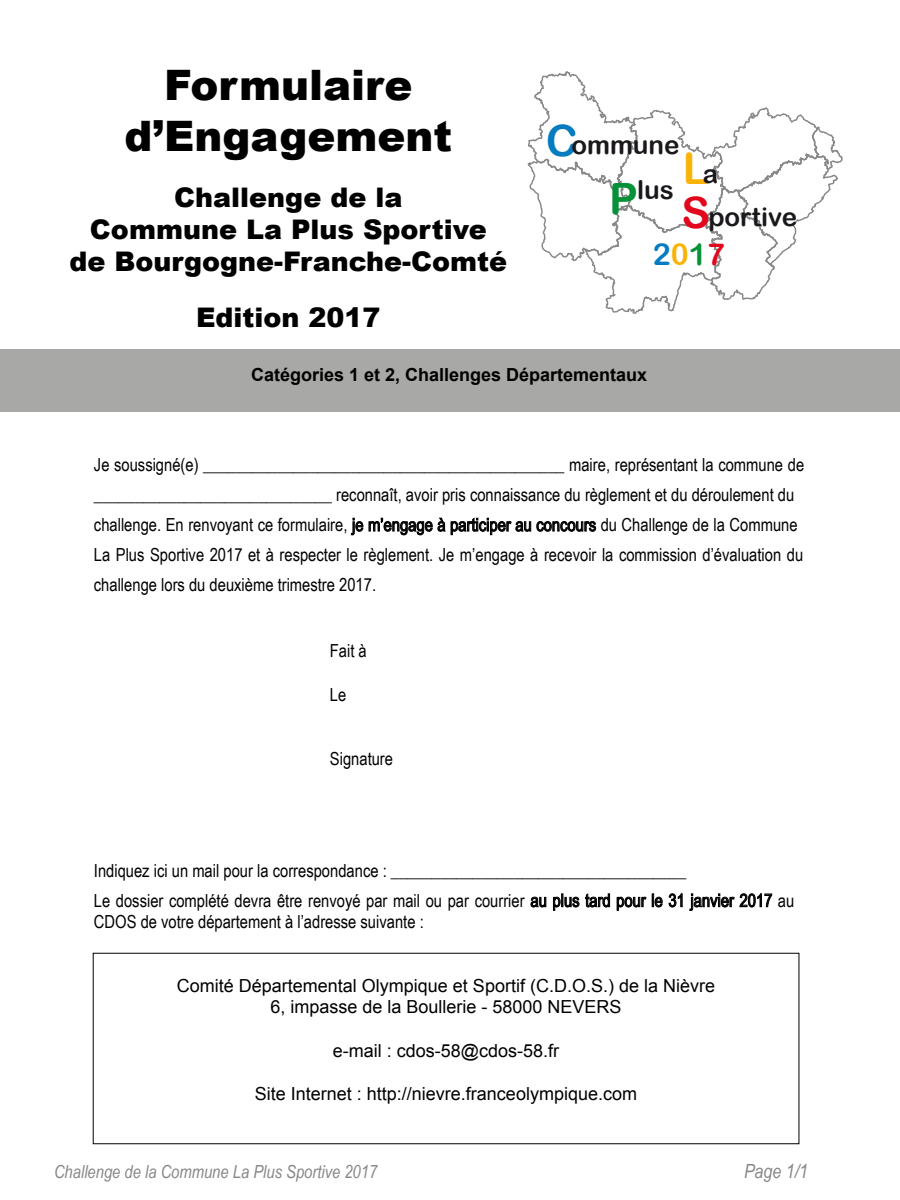
<style>
.page{position:relative;width:900px;height:1200px;background:#fff}
.page>*{position:absolute;margin:0;border:0;box-sizing:border-box;transform-origin:0 0}
.t1{font:43.2px "Arial Rounded MT Bold";color:#f9b308}
.t2{font:900 42px/50.4px "Arial";color:#000;text-align:center}
.t3{font:30.3px "Arial Rounded MT Bold";color:#047cbf}
.t4{font:900 27px/32.4px "Arial";color:#000;text-align:center}
.t5{font:25.95px/26.8px "Arial Rounded MT Bold";color:#1b181c}
.t6{font:italic 19.5px "Arial Narrow";color:#878787}
.t7{font:18px/30px "Arial Narrow";color:#000}
.t8{font:18px/21.6px "Arial";color:#000;text-align:center}
.t9{font:700 18px "Arial";color:#000}
.t10{font:italic 18px "Arial Narrow";color:#878787}
.s1{font-size:43.2px;color:#047cbf}
.s2{font-size:25.95px;color:#1b181c}
.s3{font-size:43.2px;color:#e2071c}
.s4{color:#f9b308}
.s5{color:#069139}
.s6{color:#e2071c}
</style>
<div class="page">
<div style="left:1px;top:349px;width:899px;height:63px;background:#a8a8a7"></div>
<svg style="left:351px;top:517px;width:245px;height:19px"></svg>
<svg style="left:530px;top:896px;width:17px;height:12px"></svg>
<svg style="left:553px;top:893px;width:57px;height:18px"></svg>
<svg style="left:616px;top:893px;width:67px;height:18px"></svg>
<svg style="left:689px;top:893px;width:83px;height:18px"></svg>
<svg style="left:527px;top:71px;width:316px;height:243px"></svg>
<h2 class="t2" style="left:125px;top:59px;width:329px">Formulaire d’Engagement</h2>
<h3 class="t4" style="left:69px;top:180px;width:439px">Challenge de la<br>Commune La Plus Sportive de Bourgogne-Franche-Comté</h3>
<h3 class="t4" style="left:196px;top:300px;width:186px">Edition 2017</h3>
<h3 class="t5" style="left:546px;top:131px;width:135px"><span class="s1">C</span>ommune</h3>
<h1 class="t1" style="left:683px;top:143px;width:37px">L<span class="s2">a</span></h1>
<h3 class="t5" style="left:609px;top:176px;width:190px;text-indent:28px">lus<br><sup>P</sup> <span class="s3">S</span>portive</h3>
<h3 class="t3" style="left:653px;top:236px;width:73px">2<span class="s4">0</span><span class="s5">1</span><span class="s6">7</span></h3>
<p class="t9" style="left:251px;top:362px;width:398px">Catégories 1 et 2, Challenges Départementaux</p>
<p class="t7" style="left:94px;top:449px;width:712px">Je soussigné(e) ____________________________________________ maire, représentant la commune de _____________________________ reconnaît, avoir pris connaissance du règlement et du déroulement du challenge. En renvoyant ce formulaire, je m’engage à participer au concours du Challenge de la Commune La Plus Sportive 2017 et à respecter le règlement. Je m’engage à recevoir la commission d’évaluation du challenge lors du deuxième trimestre 2017.</p>
<p class="t7" style="left:330px;top:635px;width:38px">Fait à</p>
<p class="t7" style="left:330px;top:679px;width:18px">Le</p>
<p class="t7" style="left:330px;top:743px;width:65px">Signature</p>
<p class="t7" style="left:94px;top:855px;width:702px">Indiquez ici un mail pour la correspondance : ____________________________________<br>Le dossier complété devra être renvoyé par mail ou par courrier au plus tard pour le 31 janvier 2017 au</p>
<p class="t7" style="left:94px;top:906px;width:331px">CDOS de votre département à l’adresse suivante :</p>
<p class="t8" style="left:177px;top:975px;width:540px">Comité Départemental Olympique et Sportif (C.D.O.S.) de la Nièvre<br>6, impasse de la Boullerie - 58000 NEVERS</p>
<p class="t8" style="left:333px;top:1040px;width:228px">e-mail : cdos-58@cdos-58.fr</p>
<p class="t8" style="left:255px;top:1083px;width:384px">Site Internet : http://nievre.franceolympique.com</p>
<p class="t10" style="left:54px;top:1159px;width:325px">Challenge de la Commune La Plus Sportive 2017</p>
<p class="t6" style="left:744px;top:1157px;width:66px">Page 1/1</p>
</div>
